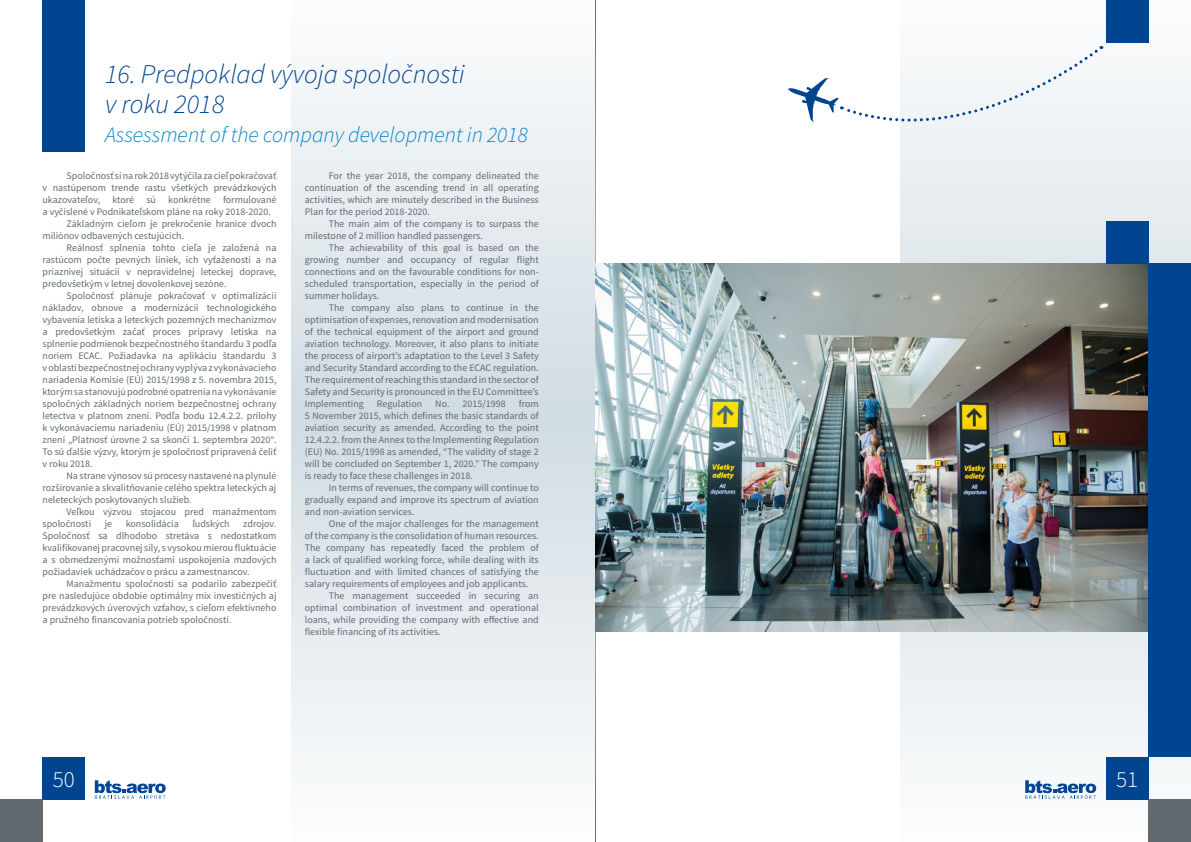
<style>
.page{position:relative;width:1191px;height:842px;background:#fff}
.page>*{position:absolute;margin:0;border:0;box-sizing:border-box;transform-origin:0 0}
.t1{font:italic 300 27px "Source Sans Pro";color:#01448f}
.t2{font:300 23px "Source Sans Pro";color:#fff}
.t3{font:italic 300 22px "Source Sans Pro";color:#0081c9}
.t4{font:10px/12px "Source Sans Pro";color:#626a6f;text-align:justify}
</style>
<div class="page">
<hr style="left:595px;top:0;width:1px;height:842px;background:#626a6f">
<div style="left:900px;top:0;width:291px;height:842px;background:linear-gradient(to right,#f0f3f6,#edf1f4)"></div>
<svg style="left:291px;top:73px;width:304px;height:689px;fill:#e3e9ed"></svg>
<div style="left:1106px;top:757px;width:42px;height:42px;background:#01448f"></div>
<div style="left:43px;top:757px;width:42px;height:42px;background:#01448f"></div>
<div style="left:0;top:799px;width:43px;height:43px;background:#626a6f"></div>
<div style="left:1148px;top:799px;width:43px;height:43px;background:#626a6f"></div>
<img style="left:595px;top:264px;width:553px;height:368px">
<div style="left:1148px;top:264px;width:43px;height:493px;background:#01448f"></div>
<div style="left:1106px;top:221px;width:42px;height:43px;background:#01448f"></div>
<svg style="left:95px;top:780px;width:71px;height:19px"></svg>
<svg style="left:1025px;top:780px;width:71px;height:19px"></svg>
<div style="left:1106px;top:0;width:42px;height:43px;background:#01448f"></div>
<svg style="left:788px;top:46px;width:314px;height:103px"></svg>
<div style="left:43px;top:0;width:42px;height:151px;background:#01448f"></div>
<p class="t1" style="left:105px;top:57px;width:361px">16. Predpoklad vývoja spoločnosti</p>
<p class="t1" style="left:105px;top:87px;width:121px">v roku 2018</p>
<p class="t3" style="left:105px;top:122px;width:424px">Assessment of the company development in 2018</p>
<p class="t4" style="left:43px;top:170px;width:235px;text-indent:24px">Spoločnosť si na rok 2018 vytýčila za cieľ pokračovať v nastúpenom trende rastu všetkých prevádzkových ukazovateľov, ktoré sú konkrétne formulované a vyčíslené v Podnikateľskom pláne na roky 2018-2020.</p>
<p class="t4" style="left:43px;top:218px;width:235px;text-indent:24px">Základným cieľom je prekročenie hranice dvoch miliónov odbavených cestujúcich.</p>
<p class="t4" style="left:43px;top:242px;width:235px;text-indent:24px">Reálnosť splnenia tohto cieľa je založená na rastúcom počte pevných liniek, ich vyťaženosti a na priaznivej situácii v nepravidelnej leteckej doprave, predovšetkým v letnej dovolenkovej sezóne.</p>
<p class="t4" style="left:43px;top:290px;width:235px;text-indent:24px">Spoločnosť plánuje pokračovať v optimalizácii nákladov, obnove a modernizácii technologického vybavenia letiska a leteckých pozemných mechanizmov a predovšetkým začať proces prípravy letiska na splnenie podmienok bezpečnostného štandardu 3 podľa noriem ECAC. Požiadavka na aplikáciu štandardu 3 v oblasti bezpečnostnej ochrany vyplýva z vykonávacieho nariadenia Komisie (EÚ) 2015/1998 z 5. novembra 2015, ktorým sa stanovujú podrobné opatrenia na vykonávanie spoločných základných noriem bezpečnostnej ochrany letectva v platnom znení. Podľa bodu 12.4.2.2. prílohy k vykonávaciemu nariadeniu (EÚ) 2015/1998 v platnom znení „Platnosť úrovne 2 sa skončí 1. septembra 2020“.<br>To sú ďalšie výzvy, ktorým je spoločnosť pripravená čeliť v roku 2018.</p>
<p class="t4" style="left:43px;top:470px;width:235px;text-indent:24px">Na strane výnosov sú procesy nastavené na plynulé rozširovanie a skvalitňovanie celého spektra leteckých aj neleteckých poskytovaných služieb.</p>
<p class="t4" style="left:43px;top:506px;width:235px;text-indent:24px">Veľkou výzvou stojacou pred manažmentom spoločnosti</p>
<p class="t4" style="left:105px;top:518px;width:9px">je</p>
<p class="t4" style="left:126px;top:518px;width:55px">konsolidácia</p>
<p class="t4" style="left:192px;top:518px;width:39px">ľudských</p>
<p class="t4" style="left:43px;top:518px;width:235px;text-indent:201px">zdrojov.<br>Spoločnosť sa dlhodobo stretáva s nedostatkom kvalifikovanej pracovnej sily, s vysokou mierou fluktuácie a s obmedzenými možnosťami uspokojenia mzdových požiadaviek uchádzačov o prácu a zamestnancov.</p>
<p class="t4" style="left:43px;top:578px;width:235px;text-indent:24px">Manažmentu spoločnosti sa podarilo zabezpečiť pre nasledujúce obdobie optimálny mix investičných aj prevádzkových úverových vzťahov, s cieľom efektívneho a pružného financovania potrieb spoločnosti.</p>
<p class="t4" style="left:305px;top:170px;width:235px;text-indent:24px">For the year 2018, the company delineated the continuation of the ascending trend in all operating activities, which are minutely described in the Business Plan for the period 2018-2020.</p>
<p class="t4" style="left:305px;top:218px;width:235px;text-indent:24px">The main aim of the company is to surpass the milestone of 2 million handled passengers.</p>
<p class="t4" style="left:305px;top:242px;width:235px;text-indent:24px">The achievability of this goal is based on the growing number and occupancy of regular flight connections and on the favourable conditions for non&shy;scheduled transportation, especially in the period of summer holidays.</p>
<p class="t4" style="left:305px;top:302px;width:235px;text-indent:24px">The company also plans to continue in the optimisation of expenses, renovation and modernisation of the technical equipment of the airport and ground aviation technology. Moreover, it also plans to initiate the process of airport’s adaptation to the Level 3 Safety and Security Standard according to the ECAC regulation.<br>The requirement of reaching this standard in the sector of Safety and Security is pronounced in the EU Committee’s Implementing</p>
<p class="t4" style="left:305px;top:398px;width:235px;text-indent:214px">from 5 November 2015, which defines the basic standards of aviation security as amended. According to the point 12.4.2.2. from the Annex to the Implementing Regulation (EU) No. 2015/1998 as amended, “The validity of stage 2 will be concluded on September 1, 2020.” The company is ready to face these challenges in 2018.</p>
<p class="t4" style="left:305px;top:482px;width:235px;text-indent:24px">In terms of revenues, the company will continue to gradually expand and improve its spectrum of aviation and non-aviation services.</p>
<p class="t4" style="left:305px;top:518px;width:235px;text-indent:24px">One of the major challenges for the management of the company is the consolidation of human resources.<br>The company has repeatedly faced the problem of a lack of qualified working force, while dealing with its fluctuation and with limited chances of satisfying the salary requirements of employees and job applicants.</p>
<p class="t4" style="left:305px;top:590px;width:235px;text-indent:24px">The management succeeded in securing an optimal combination of investment and operational loans, while providing the company with effective and flexible financing of its activities.</p>
<p class="t4" style="left:377px;top:398px;width:47px">Regulation</p>
<p class="t4" style="left:435px;top:398px;width:72px">No. 2015/1998</p>
<p class="t2" style="left:53px;top:765px;width:24px">50</p>
<p class="t2" style="left:1116px;top:765px;width:24px">51</p>
</div>
